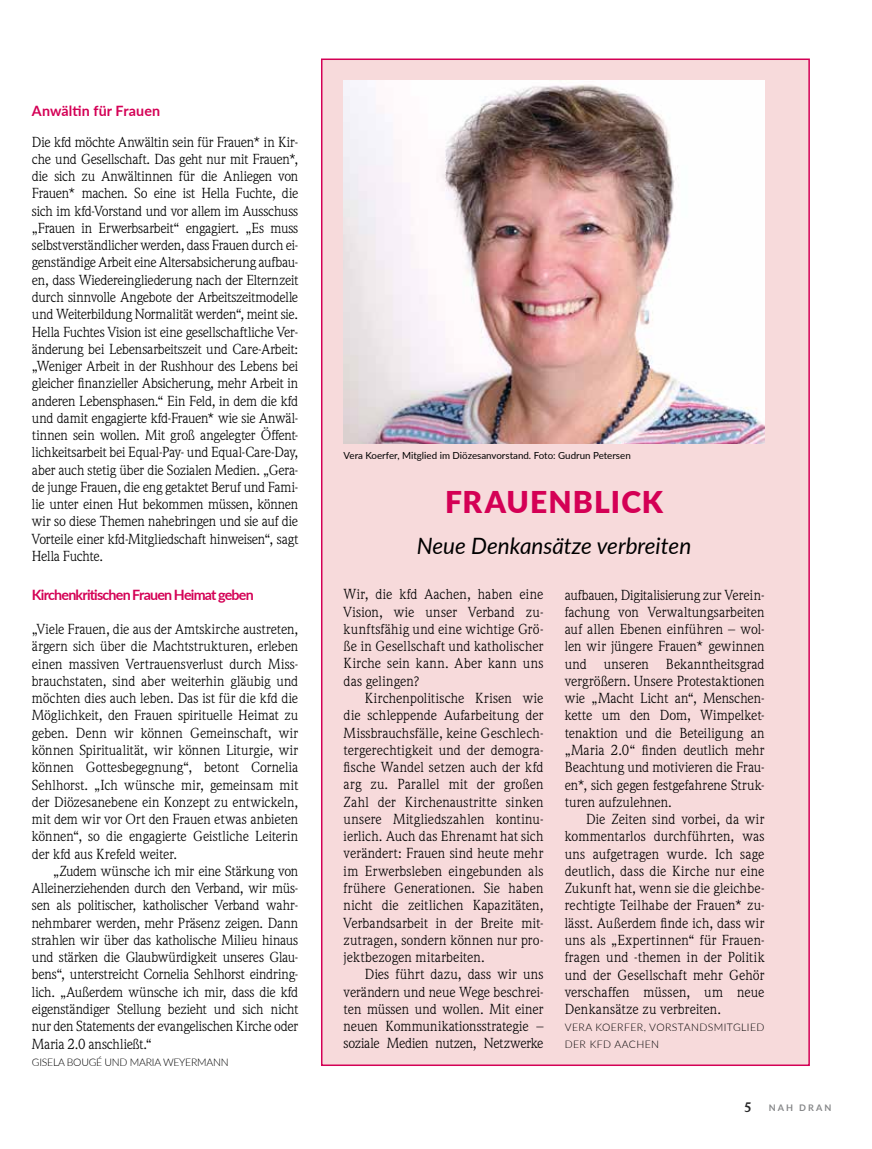
<style>
.page{position:relative;width:872px;height:1149px;background:#fff}
.page>*{position:absolute;margin:0;border:0;box-sizing:border-box;transform-origin:0 0}
.t1{font:900 30px "Lato";letter-spacing:.04em;color:#d40055}
.t2{font:italic 22.5px "Lato";color:#000}
.t3{font:14.25px/17.2px "Weidemann Std";color:#000;text-align:justify}
.t4{font:700 14.25px "Lato";letter-spacing:-.055em;color:#d40055}
.t5{font:700 14.25px "Lato";letter-spacing:.01em;color:#d40055}
.t6{font:700 13.5px "Weidemann Std";color:#282829}
.t7{font:300 10.5px/17.2px "Lato";letter-spacing:.04em;color:#000}
.t8{font:300 10.5px "Lato";letter-spacing:-.025em;color:#000}
.t9{font:9.75px "Lato";color:#000}
.t10{font:700 9.15px "Lato";letter-spacing:.225em;color:#87888a}
</style>
<div class="page">
<div style="left:321px;top:58px;width:489px;height:1007px;background:#f7dadb;border:2px solid #d40055"></div>
<img style="left:344px;top:81px;width:420px;height:363px">
<p class="t5" style="left:32px;top:100px;width:130px">Anwältin für Frauen</p>
<p class="t3" style="left:32px;top:133px;width:268px">Die kfd möchte Anwältin sein für Frauen* in Kir&shy;che und Gesellschaft. Das geht nur mit Frauen*, die sich zu Anwältinnen für die Anliegen von Frauen* machen. So eine ist Hella Fuchte, die sich im kfd-Vorstand und vor allem im Ausschuss „Frauen in Erwerbsarbeit“ engagiert. „Es muss selbstverständlicher werden, dass Frauen durch ei&shy;genständige Arbeit eine Altersabsicherung aufbau&shy;en, dass Wiedereingliederung nach der Elternzeit durch sinnvolle Angebote der Arbeitszeitmodelle und Weiterbildung Normalität werden“, meint sie.<br>Hella Fuchtes Vision ist eine gesellschaftliche Ver&shy;änderung bei Lebensarbeitszeit und Care-Arbeit: „Weniger Arbeit in der Rushhour des Lebens bei gleicher finanzieller Absicherung, mehr Arbeit in anderen Lebensphasen.“ Ein Feld, in dem die kfd und damit engagierte kfd-Frauen* wie sie Anwäl&shy;tinnen sein wollen. Mit groß angelegter Öffent&shy;lichkeitsarbeit bei Equal-Pay- und Equal-Care-Day, aber auch stetig über die Sozialen Medien. „Gera&shy;de junge Frauen, die eng getaktet Beruf und Fami&shy;lie unter einen Hut bekommen müssen, können wir so diese Themen nahebringen und sie auf die Vorteile einer kfd-Mitgliedschaft hinweisen“, sagt Hella Fuchte.</p>
<p class="t4" style="left:32px;top:583px;width:223px">Kirchenkritischen Frauen Heimat geben</p>
<p class="t3" style="left:32px;top:620px;width:268px">„Viele Frauen, die aus der Amtskirche austreten, ärgern sich über die Machtstrukturen, erleben einen massiven Vertrauensverlust durch Miss&shy;brauchstaten, sind aber weiterhin gläubig und möchten dies auch leben. Das ist für die kfd die Möglichkeit, den Frauen spirituelle Heimat zu geben. Denn wir können Gemeinschaft, wir können Spiritualität, wir können Liturgie, wir können Gottesbegegnung“, betont Cornelia Sehlhorst. „Ich wünsche mir, gemeinsam mit der Diözesanebene ein Konzept zu entwickeln, mit dem wir vor Ort den Frauen etwas anbieten können“, so die engagierte Geistliche Leiterin der kfd aus Krefeld weiter.</p>
<p class="t3" style="left:32px;top:861px;width:268px;text-indent:21px">„Zudem wünsche ich mir eine Stärkung von Alleinerziehenden durch den Verband, wir müs&shy;sen als politischer, katholischer Verband wahr&shy;nehmbarer werden, mehr Präsenz zeigen. Dann strahlen wir über das katholische Milieu hinaus und stärken die Glaubwürdigkeit unseres Glau&shy;bens“, unterstreicht Cornelia Sehlhorst eindring&shy;lich. „Außerdem wünsche ich mir, dass die kfd eigenständiger Stellung bezieht und sich nicht nur den Statements der evangelischen Kirche oder Maria 2.0 anschließt.“</p>
<p class="t8" style="left:32px;top:1054px;width:198px">GISELA BOUGÉ UND MARIA WEYERMANN</p>
<p class="t9" style="left:344px;top:448px;width:289px">Vera Koerfer, Mitglied im Diözesanvorstand. Foto: Gudrun Petersen</p>
<h1 class="t1" style="left:445px;top:479px;width:220px">FRAUENBLICK</h1>
<h2 class="t2" style="left:417px;top:529px;width:276px">Neue Denkansätze verbreiten</h2>
<p class="t3" style="left:344px;top:585px;width:201px">Wir, die kfd Aachen, haben eine Vision, wie unser Verband zu&shy;kunftsfähig und eine wichtige Grö&shy;ße in Gesellschaft und katholischer Kirche sein kann. Aber kann uns das gelingen?</p>
<p class="t3" style="left:344px;top:689px;width:201px;text-indent:21px">Kirchenpolitische Krisen wie die schleppende Aufarbeitung der Missbrauchsfälle, keine Geschlech&shy;tergerechtigkeit und der demogra&shy;fische Wandel setzen auch der kfd arg zu. Parallel mit der großen Zahl der Kirchenaustritte sinken unsere Mitgliedszahlen kontinu&shy;ierlich. Auch das Ehrenamt hat sich verändert: Frauen sind heute mehr im Erwerbsleben eingebunden als frühere Generationen. Sie haben nicht die zeitlichen Kapazitäten, Verbandsarbeit in der Breite mit&shy;zutragen, sondern können nur pro&shy;jektbezogen mitarbeiten.</p>
<p class="t3" style="left:344px;top:965px;width:201px;text-indent:21px">Dies führt dazu, dass wir uns verändern und neue Wege beschrei&shy;ten müssen und wollen. Mit einer neuen Kommunikationsstrategie – soziale Medien nutzen, Netzwerke</p>
<p class="t3" style="left:565px;top:585px;width:201px">aufbauen, Digitalisierung zur Verein&shy;fachung von Verwaltungsarbeiten auf allen Ebenen einführen – wol&shy;len wir jüngere Frauen* gewinnen und unseren Bekanntheitsgrad vergrößern. Unsere Protestaktionen wie „Macht Licht an“, Menschen&shy;kette um den Dom, Wimpelket&shy;tenaktion und die Beteiligung an „Maria 2.0“ finden deutlich mehr Beachtung und motivieren die Frau&shy;en*, sich gegen festgefahrene Struk&shy;turen aufzulehnen.</p>
<p class="t3" style="left:565px;top:809px;width:201px;text-indent:21px">Die Zeiten sind vorbei, da wir kommentarlos durchführten, was uns aufgetragen wurde. Ich sage deutlich, dass die Kirche nur eine Zukunft hat, wenn sie die gleichbe&shy;rechtigte Teilhabe der Frauen* zu&shy;lässt. Außerdem finde ich, dass wir uns als „Expertinnen“ für Frauen&shy;fragen und -themen in der Politik und der Gesellschaft mehr Gehör verschaffen müssen, um neue Denkansätze zu verbreiten.</p>
<p class="t7" style="left:565px;top:1017px;width:201px">VERA KOERFER, VORSTANDSMITGLIED<br>DER KFD AACHEN</p>
<p class="t6" style="left:744px;top:1098px;width:9px">5</p>
<p class="t10" style="left:769px;top:1100px;width:64px">NAH DRAN</p>
</div>
